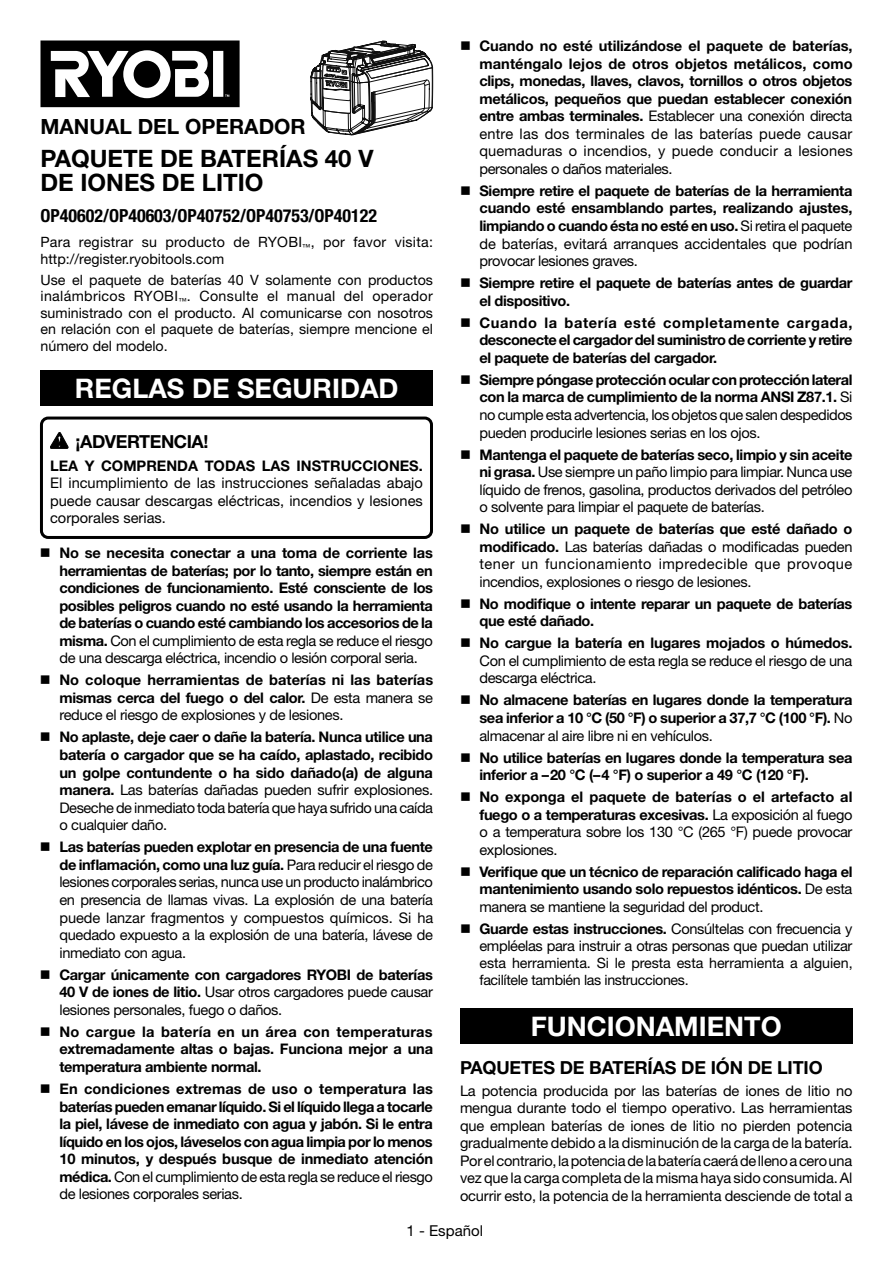
<style>
.page{position:relative;width:893px;height:1263px;background:#fff}
.page>*{position:absolute;margin:0;border:0;box-sizing:border-box;transform-origin:0 0}
.HEADING{font:700 27px "Helvetica Neue LT Std";color:#fff}
.Heading_2{font:700 24px/24px "Helvetica Neue LT Std";color:#000}
.Heading_2-2{font:700 21px "Helvetica Neue LT Std";color:#000}
.Heading_2-3{font:700 condensed 18px "Helvetica Neue LT Std";color:#000}
.Heading_2-4{font:700 18px "Helvetica Neue LT Std";letter-spacing:-.01em;color:#000}
.Warning{font:700 18px "Helvetica Neue LT Std";letter-spacing:-.025em;color:#000}
.t1{font:15px "Helvetica Neue LT Std";color:#000}
.t2{font:700 14.7px/17.5px "Helvetica Neue LT Std";letter-spacing:-.025em;color:#000;text-align:justify}
.Body_text{font:14.7px/17.5px "Helvetica Neue LT Std";letter-spacing:-.025em;color:#000;text-align:justify}
.Warning_text{font:14.7px/17.5px "Helvetica Neue LT Std";color:#000;text-align:justify}
.Body_text-2{font:14.25px/16.5px "Helvetica Neue LT Std";color:#000}
.Body_text-3{font:14.25px/16.5px "Helvetica Neue LT Std";letter-spacing:.02em;color:#000}
.s1{font-weight:700}
.s2{font-weight:400}
</style>
<div class="page">
<div style="left:40px;top:370px;width:393px;height:36px;background:#000"></div>
<div style="left:40px;top:416px;width:393px;height:123px;border:3px solid #000;border-radius:7px"></div>
<svg style="left:50px;top:432px;width:18px;height:16px"></svg>
<div style="left:460px;top:1008px;width:392px;height:36px;background:#000"></div>
<div style="left:41px;top:41px;width:199px;height:66px;background:#000"></div>
<div style="left:213px;top:51px;width:10px;height:46px;background:#fff"></div>
<svg style="left:51px;top:50px;width:158px;height:48px"></svg>
<svg style="left:310px;top:40px;width:123px;height:96px"></svg>
<p class="Heading_2-2" style="left:40px;top:114px;width:267px">MANUAL DEL OPERADOR</p>
<p class="Heading_2" style="left:40px;top:146px;width:334px">PAQUETE DE BATERÍAS 40 V<br>DE IONES DE LITIO</p>
<p class="Heading_2-3" style="left:40px;top:204px;width:338px">OP40602/OP40603/OP40752/OP40753/OP40122</p>
<p class="Body_text-3" style="left:40px;top:233px;width:394px">Para registrar su producto de RYOBI<sub>™</sub>, por favor visita: http://register.ryobitools.com</p>
<p class="Body_text-2" style="left:40px;top:271px;width:394px;text-align:justify">Use el paquete de baterías 40 V solamente con productos inalámbricos RYOBI<sub>™</sub>. Consulte el manual del operador suministrado con el producto. Al comunicarse con nosotros en relación con el paquete de baterías, siempre mencione el número del modelo.</p>
<p class="HEADING" style="left:75px;top:372px;width:325px">REGLAS DE SEGURIDAD</p>
<p class="Warning" style="left:76px;top:431px;width:134px">¡ADVERTENCIA!</p>
<p class="Warning_text" style="left:50px;top:456px;width:374px"><span class="s1">LEA Y COMPRENDA TODAS LAS INSTRUCCIONES.<br></span>El incumplimiento de las instrucciones señaladas abajo puede causar descargas eléctricas, incendios y lesiones corporales serias.</p>
<p class="t2" style="left:59px;top:544px;width:375px">No se necesita conectar a una toma de corriente las herramientas de baterías; por lo tanto, siempre están en condiciones de funcionamiento. Esté consciente de los posibles peligros cuando no esté usando la herramienta de baterías o cuando esté cambiando los accesorios de la misma. <span class="s2">Con el cumplimiento de esta regla se reduce el riesgo de una descarga eléctrica, incendio o lesión corporal seria.</span></p>
<p class="t2" style="left:59px;top:671px;width:375px">No coloque herramientas de baterías ni las baterías mismas cerca del fuego o del calor. <span class="s2">De esta manera se reduce el riesgo de explosiones y de lesiones.</span></p>
<p class="t2" style="left:59px;top:728px;width:375px">No aplaste, deje caer o dañe la batería. Nunca utilice una batería o cargador que se ha caído, aplastado, recibido un golpe contundente o ha sido dañado(a) de alguna manera. <span class="s2">Las baterías dañadas pueden sufrir explosiones.<br>Deseche de inmediato toda batería que haya sufrido una caída o cualquier daño.</span></p>
<p class="Body_text" style="left:59px;top:838px;width:375px"><span class="s1">Las baterías pueden explotar en presencia de una fuente de inflamación, como una luz guía.</span> Para reducir el riesgo de lesiones corporales serias, nunca use un producto inalámbrico en presencia de llamas vivas. La explosión de una batería puede lanzar fragmentos y compuestos químicos. Si ha quedado expuesto a la explosión de una batería, lávese de inmediato con agua.</p>
<p class="t2" style="left:59px;top:965px;width:375px">Cargar únicamente con cargadores RYOBI de baterías 40 V de iones de litio. <span class="s2">Usar otros cargadores puede causar lesiones personales, fuego o daños.</span></p>
<p class="t2" style="left:59px;top:1022px;width:375px">No cargue la batería en un área con temperaturas extremadamente altas o bajas. Funciona mejor a una temperatura ambiente normal.</p>
<p class="t2" style="left:59px;top:1080px;width:375px">En condiciones extremas de uso o temperatura las baterías pueden emanar líquido. Si el líquido llega a tocarle la piel, lávese de inmediato con agua y jabón. Si le entra líquido en los ojos, láveselos con agua limpia por lo menos 10 minutos, y después busque de inmediato atención médica. <span class="s2">Con el cumplimiento de esta regla se reduce el riesgo de lesiones corporales serias.</span></p>
<p class="t2" style="left:479px;top:37px;width:375px">Cuando no esté utilizándose el paquete de baterías, manténgalo lejos de otros objetos metálicos, como clips, monedas, llaves, clavos, tornillos o otros objetos metálicos, pequeños que puedan establecer conexión entre ambas terminales. <span class="s2">Establecer una conexión directa entre las dos terminales de las baterías puede causar quemaduras o incendios, y puede conducir a lesiones personales o daños materiales.</span></p>
<p class="t2" style="left:479px;top:182px;width:375px">Siempre retire el paquete de baterías de la herramienta cuando esté ensamblando partes, realizando ajustes, limpiando o cuando ésta no esté en uso. <span class="s2">Si retira el paquete de baterías, evitará arranques accidentales que podrían provocar lesiones graves.</span></p>
<p class="t2" style="left:479px;top:274px;width:374px">Siempre retire el paquete de baterías antes de guardar el dispositivo.</p>
<p class="t2" style="left:479px;top:313px;width:375px">Cuando la batería esté completamente cargada, desconecte el cargador del suministro de corriente y retire el paquete de baterías del cargador.</p>
<p class="Body_text" style="left:479px;top:371px;width:375px"><span class="s1">Siempre póngase protección ocular con protección lateral con la marca de cumplimiento de la norma ANSI Z87.1.</span> Si no cumple esta advertencia, los objetos que salen despedidos pueden producirle lesiones serias en los ojos.</p>
<p class="Body_text" style="left:479px;top:445px;width:374px"><span class="s1">Mantenga el paquete de baterías seco, limpio y sin aceite ni grasa.</span> Use siempre un paño limpio para limpiar. Nunca use líquido de frenos, gasolina, productos derivados del petróleo o solvente para limpiar el paquete de baterías.</p>
<p class="Body_text" style="left:479px;top:520px;width:374px"><span class="s1">No utilice un paquete de baterías que esté dañado o modificado.</span> Las baterías dañadas o modificadas pueden tener un funcionamiento impredecible que provoque incendios, explosiones o riesgo de lesiones.</p>
<p class="t2" style="left:479px;top:594px;width:374px">No modifique o intente reparar un paquete de baterías que esté dañado.</p>
<p class="Body_text" style="left:479px;top:634px;width:375px"><span class="s1">No cargue la batería en lugares mojados o húmedos.<br></span>Con el cumplimiento de esta regla se reduce el riesgo de una descarga eléctrica.</p>
<p class="t2" style="left:479px;top:691px;width:374px">No almacene baterías en lugares donde la temperatura sea inferior a 10 °C (50 °F) o superior a 37,7 °C (100 °F). <span class="s2">No almacenar al aire libre ni en vehículos.</span></p>
<p class="t2" style="left:479px;top:748px;width:374px">No utilice baterías en lugares donde la temperatura sea inferior a –20 °C (–4 °F) o superior a 49 °C (120 °F).</p>
<p class="Body_text" style="left:479px;top:788px;width:374px"><span class="s1">No exponga el paquete de baterías o el artefacto al fuego o a temperaturas excesivas.</span> La exposición al fuego o a temperatura sobre los 130 °C (265 °F) puede provocar explosiones.</p>
<p class="t2" style="left:479px;top:862px;width:374px">Verifique que un técnico de reparación calificado haga el mantenimiento usando solo repuestos idénticos. <span class="s2">De esta manera se mantiene la seguridad del product.</span></p>
<p class="Body_text" style="left:479px;top:919px;width:374px"><span class="s1">Guarde estas instrucciones.</span> Consúltelas con frecuencia y empléelas para instruir a otras personas que puedan utilizar</p>
<p class="Body_text-2" style="left:479px;top:954px;width:375px;line-height:17.1px">esta herramienta. Si le presta esta herramienta a alguien, facilítele también las instrucciones.</p>
<p class="HEADING" style="left:531px;top:1009px;width:252px">FUNCIONAMIENTO</p>
<p class="Heading_2-4" style="left:460px;top:1056px;width:364px">PAQUETES DE BATERÍAS DE IÓN DE LITIO</p>
<p class="Body_text" style="left:460px;top:1081px;width:394px">La potencia producida por las baterías de iones de litio no mengua durante todo el tiempo operativo. Las herramientas que emplean baterías de iones de litio no pierden potencia gradualmente debido a la disminución de la carga de la batería.<br>Por el contrario, la potencia de la batería caerá de lleno a cero una vez que la carga completa de la misma haya sido consumida. Al ocurrir esto, la potencia de la herramienta desciende de total a</p>
<p class="t1" style="left:407px;top:1222px;width:78px">1 - Español</p>
</div>
